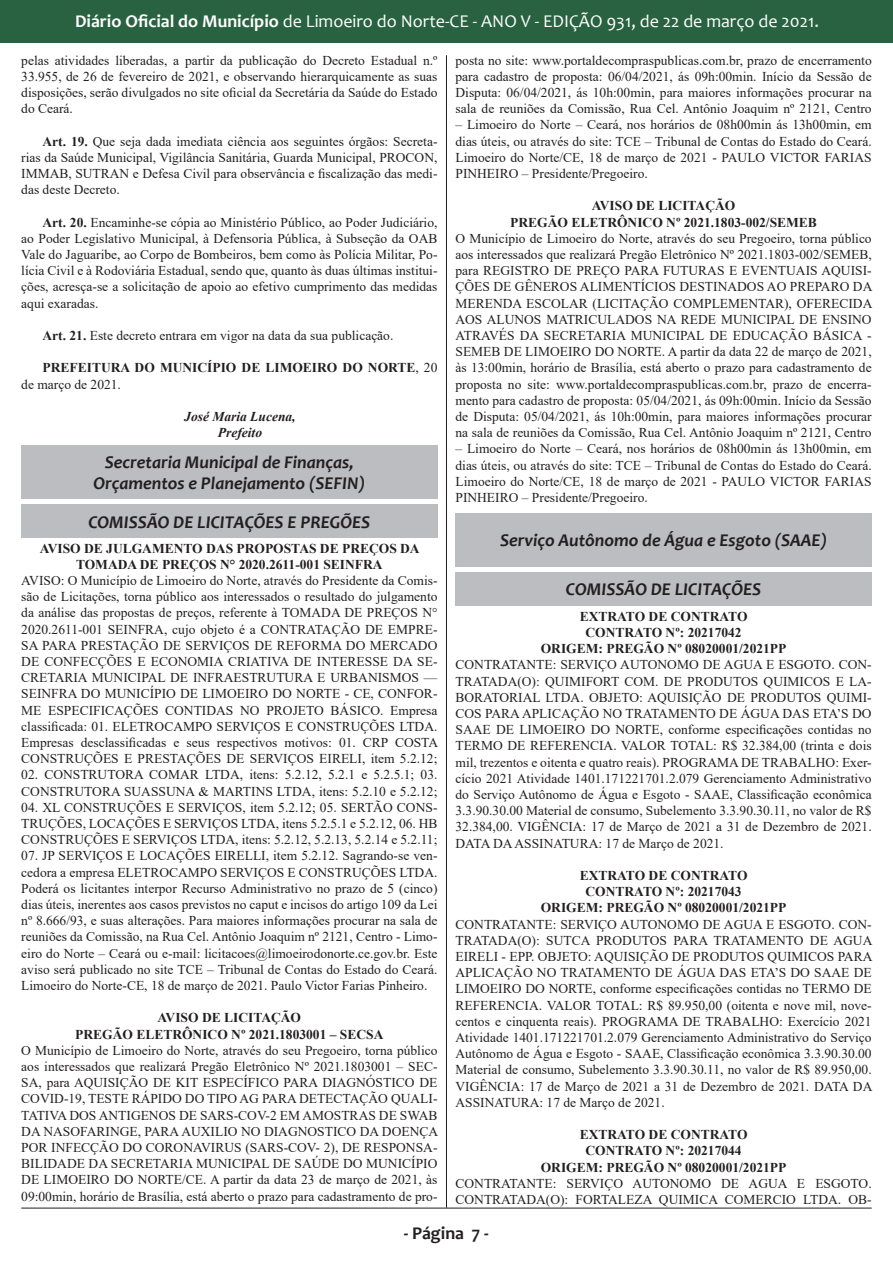
<style>
.page{position:relative;width:893px;height:1263px;background:#fff}
.page>*{position:absolute;margin:0;border:0;box-sizing:border-box;transform-origin:0 0}
.t1{font:italic 700 18px "Candara";color:#231f20}
.t2{font:18px "Candara";color:#fff}
.t3{font:700 18px "Candara";color:#231f20}
.t4{font:13.5px/16.2px "Times New Roman";color:#231f20;text-align:justify}
.t5{font:700 13.5px/16.2px "Times New Roman";color:#231f20}
.t6{font:italic 700 13.5px "Times New Roman";color:#231f20}
.s1{font-weight:700}
.s2{font-weight:400}
</style>
<div class="page">
<div style="left:0;top:0;width:892px;height:42px;background:#286240"></div>
<hr style="left:446px;top:55px;width:1px;height:1153px;background:#231f20">
<hr style="left:21px;top:1208px;width:851px;height:1px;background:#231f20">
<div style="left:21px;top:446px;width:416px;height:53px;background:#bcbdc0"></div>
<div style="left:21px;top:505px;width:416px;height:33px;background:#bcbdc0"></div>
<div style="left:455px;top:513px;width:417px;height:53px;background:#bcbdc0"></div>
<div style="left:455px;top:572px;width:417px;height:33px;background:#bcbdc0"></div>
<h1 class="t2" style="left:75px;top:10px;width:745px"><span class="s1">Diário Oficial do Município</span> de Limoeiro do Norte-CE - ANO V - EDIÇÃO 931, de 22 de março de 2021.</h1>
<p class="t4" style="left:21px;top:52px;width:418px">pelas atividades liberadas, a partir da publicação do Decreto Estadual n.º 33.955, de 26 de fevereiro de 2021, e observando hierarquicamente as suas disposições, serão divulgados no site oficial da Secretária da Saúde do Estado do Ceará.</p>
<p class="t4" style="left:21px;top:133px;width:418px;text-indent:21px"><span class="s1">Art. 19.</span> Que seja dada imediata ciência aos seguintes órgãos: Secreta&shy;rias da Saúde Municipal, Vigilância Sanitária, Guarda Municipal, PROCON, IMMAB, SUTRAN e Defesa Civil para observância e fiscalização das medi&shy;das deste Decreto.</p>
<p class="t4" style="left:21px;top:214px;width:418px;text-indent:21px"><span class="s1">Art. 20.</span> Encaminhe-se cópia ao Ministério Público, ao Poder Judiciário, ao Poder Legislativo Municipal, à Defensoria Pública, à Subseção da OAB Vale do Jaguaribe, ao Corpo de Bombeiros, bem como às Polícia Militar, Po&shy;lícia Civil e à Rodoviária Estadual, sendo que, quanto às duas últimas institui&shy;ções, acresça-se a solicitação de apoio ao efetivo cumprimento das medidas aqui exaradas.</p>
<p class="t4" style="left:43px;top:327px;width:352px"><span class="s1">Art. 21.</span> Este decreto entrara em vigor na data da sua publicação.</p>
<p class="t5" style="left:21px;top:359px;width:418px;text-indent:21px">PREFEITURA DO MUNICÍPIO DE LIMOEIRO DO NORTE<span class="s2">, 20 de março de 2021.</span></p>
<p class="t6" style="left:184px;top:407px;width:113px">José Maria Lucena,</p>
<p class="t6" style="left:218px;top:423px;width:46px">Prefeito</p>
<p class="t1" style="left:105px;top:451px;width:250px">Secretaria Municipal de Finanças,</p>
<p class="t1" style="left:93px;top:472px;width:273px">Orçamentos e Planejamento (SEFIN)</p>
<p class="t1" style="left:88px;top:511px;width:283px">COMISSÃO DE LICITAÇÕES E PREGÕES</p>
<p class="t5" style="left:40px;top:540px;width:381px">AVISO DE JULGAMENTO DAS PROPOSTAS DE PREÇOS DA</p>
<p class="t5" style="left:76px;top:556px;width:308px">TOMADA DE PREÇOS N° 2020.2611-001 SEINFRA</p>
<p class="t4" style="left:21px;top:572px;width:418px">AVISO: O Município de Limoeiro do Norte, através do Presidente da Comis&shy;são de Licitações, torna público aos interessados o resultado do julgamento da análise das propostas de preços, referente à TOMADA DE PREÇOS N° 2020.2611-001 SEINFRA, cujo objeto é a CONTRATAÇÃO DE EMPRE-SA PARA PRESTAÇÃO DE SERVIÇOS DE REFORMA DO MERCADO DE CONFECÇÕES E ECONOMIA CRIATIVA DE INTERESSE DA SE-CRETARIA MUNICIPAL DE INFRAESTRUTURA E URBANISMOS — SEINFRA DO MUNICÍPIO DE LIMOEIRO DO NORTE - CE, CONFOR-ME ESPECIFICAÇÕES CONTIDAS NO PROJETO BÁSICO. Empresa classificada: 01. ELETROCAMPO SERVIÇOS E CONSTRUÇÕES LTDA.<br>Empresas desclassificadas e seus respectivos motivos: 01. CRP COSTA CONSTRUÇÕES E PRESTAÇÕES DE SERVIÇOS EIRELI, item 5.2.12;</p>
<p class="t4" style="left:21px;top:766px;width:418px">02. CONSTRUTORA COMAR LTDA, itens: 5.2.12, 5.2.1 e 5.2.5.1; 03.<br>CONSTRUTORA SUASSUNA &amp; MARTINS LTDA, itens: 5.2.10 e 5.2.12;</p>
<p class="t4" style="left:21px;top:799px;width:418px">04. XL CONSTRUÇÕES E SERVIÇOS, item 5.2.12; 05. SERTÃO CONS-TRUÇÕES, LOCAÇÕES E SERVIÇOS LTDA, itens 5.2.5.1 e 5.2.12, 06. HB CONSTRUÇÕES E SERVIÇOS LTDA, itens: 5.2.12, 5.2.13, 5.2.14 e 5.2.11;</p>
<p class="t4" style="left:21px;top:847px;width:418px">07. JP SERVIÇOS E LOCAÇÕES EIRELLI, item 5.2.12. Sagrando-se ven&shy;cedora a empresa ELETROCAMPO SERVIÇOS E CONSTRUÇÕES LTDA.<br>Poderá os licitantes interpor Recurso Administrativo no prazo de 5 (cinco) dias úteis, inerentes aos casos previstos no caput e incisos do artigo 109 da Lei nº 8.666/93, e suas alterações. Para maiores informações procurar na sala de reuniões da Comissão, na Rua Cel. Antônio Joaquim nº 2121, Centro - Limo&shy;eiro do Norte – Ceará ou e-mail: licitacoes@limoeirodonorte.ce.gov.br. Este aviso será publicado no site TCE – Tribunal de Contas do Estado do Ceará.<br>Limoeiro do Norte-CE, 18 de março de 2021. Paulo Victor Farias Pinheiro.</p>
<p class="t5" style="left:158px;top:1009px;width:145px">AVISO DE LICITAÇÃO</p>
<p class="t5" style="left:75px;top:1026px;width:310px">PREGÃO ELETRÔNICO Nº 2021.1803001 – SECSA</p>
<p class="t4" style="left:21px;top:1042px;width:418px">O Município de Limoeiro do Norte, através do seu Pregoeiro, torna público aos interessados que realizará Pregão Eletrônico Nº 2021.1803001 – SEC-SA, para AQUISIÇÃO DE KIT ESPECÍFICO PARA DIAGNÓSTICO DE COVID-19, TESTE RÁPIDO DO TIPO AG PARA DETECTAÇÃO QUALI-TATIVA DOS ANTIGENOS DE SARS-COV-2 EM AMOSTRAS DE SWAB DA NASOFARINGE, PARA AUXILIO NO DIAGNOSTICO DA DOENÇA POR INFECÇÃO DO CORONAVIRUS (SARS-COV- 2), DE RESPONSA-BILIDADE DA SECRETARIA MUNICIPAL DE SAÚDE DO MUNICÍPIO DE LIMOEIRO DO NORTE/CE. A partir da data 23 de março de 2021, às 09:00min, horário de Brasília, está aberto o prazo para cadastramento de pro-</p>
<p class="t4" style="left:455px;top:52px;width:418px">posta no site: www.portaldecompraspublicas.com.br, prazo de encerramento para cadastro de proposta: 06/04/2021, ás 09h:00min. Início da Sessão de Disputa: 06/04/2021, ás 10h:00min, para maiores informações procurar na sala de reuniões da Comissão, Rua Cel. Antônio Joaquim nº 2121, Centro</p>
<p class="t4" style="left:455px;top:116px;width:418px">– Limoeiro do Norte – Ceará, nos horários de 08h00min ás 13h00min, em dias úteis, ou através do site: TCE – Tribunal de Contas do Estado do Ceará.<br>Limoeiro do Norte/CE, 18 de março de 2021 - PAULO VICTOR FARIAS PINHEIRO – Presidente/Pregoeiro.</p>
<p class="t5" style="left:592px;top:197px;width:145px">AVISO DE LICITAÇÃO</p>
<p class="t5" style="left:510px;top:214px;width:308px">PREGÃO ELETRÔNICO Nº 2021.1803-002/SEMEB</p>
<p class="t4" style="left:455px;top:230px;width:418px">O Município de Limoeiro do Norte, através do seu Pregoeiro, torna público aos interessados que realizará Pregão Eletrônico Nº 2021.1803-002/SEMEB, para REGISTRO DE PREÇO PARA FUTURAS E EVENTUAIS AQUISI-ÇÕES DE GÊNEROS ALIMENTÍCIOS DESTINADOS AO PREPARO DA MERENDA ESCOLAR (LICITAÇÃO COMPLEMENTAR), OFERECIDA AOS ALUNOS MATRICULADOS NA REDE MUNICIPAL DE ENSINO ATRAVÉS DA SECRETARIA MUNICIPAL DE EDUCAÇÃO BÁSICA - SEMEB DE LIMOEIRO DO NORTE. A partir da data 22 de março de 2021, às 13:00min, horário de Brasília, está aberto o prazo para cadastramento de proposta no site: www.portaldecompraspublicas.com.br, prazo de encerra&shy;mento para cadastro de proposta: 05/04/2021, ás 09h:00min. Início da Sessão de Disputa: 05/04/2021, ás 10h:00min, para maiores informações procurar na sala de reuniões da Comissão, Rua Cel. Antônio Joaquim nº 2121, Centro</p>
<p class="t4" style="left:455px;top:440px;width:418px">– Limoeiro do Norte – Ceará, nos horários de 08h00min ás 13h00min, em dias úteis, ou através do site: TCE – Tribunal de Contas do Estado do Ceará.<br>Limoeiro do Norte/CE, 18 de março de 2021 - PAULO VICTOR FARIAS PINHEIRO – Presidente/Pregoeiro.</p>
<p class="t1" style="left:500px;top:529px;width:328px">Serviço Autônomo de Água e Esgoto (SAAE)</p>
<p class="t1" style="left:566px;top:578px;width:197px">COMISSÃO DE LICITAÇÕES</p>
<p class="t5" style="left:580px;top:608px;width:169px">EXTRATO DE CONTRATO</p>
<p class="t5" style="left:585px;top:624px;width:158px">CONTRATO Nº: 20217042</p>
<p class="t5" style="left:541px;top:640px;width:247px">ORIGEM: PREGÃO Nº 08020001/2021PP</p>
<p class="t4" style="left:455px;top:656px;width:418px">CONTRATANTE: SERVIÇO AUTONOMO DE AGUA E ESGOTO. CON-TRATADA(O): QUIMIFORT COM. DE PRODUTOS QUIMICOS E LA-BORATORIAL LTDA. OBJETO: AQUISIÇÃO DE PRODUTOS QUIMI-COS PARA APLICAÇÃO NO TRATAMENTO DE ÁGUA DAS ETA’S DO SAAE DE LIMOEIRO DO NORTE, conforme especificações contidas no TERMO DE REFERENCIA. VALOR TOTAL: R$ 32.384,00 (trinta e dois mil, trezentos e oitenta e quatro reais). PROGRAMA DE TRABALHO: Exer&shy;cício 2021 Atividade 1401.171221701.2.079 Gerenciamento Administrativo do Serviço Autônomo de Água e Esgoto - SAAE, Classificação econômica 3.3.90.30.00 Material de consumo, Subelemento 3.3.90.30.11, no valor de R$ 32.384,00. VIGÊNCIA: 17 de Março de 2021 a 31 de Dezembro de 2021.<br>DATA DA ASSINATURA: 17 de Março de 2021.</p>
<p class="t5" style="left:580px;top:867px;width:169px">EXTRATO DE CONTRATO</p>
<p class="t5" style="left:585px;top:883px;width:158px">CONTRATO Nº: 20217043</p>
<p class="t5" style="left:541px;top:899px;width:247px">ORIGEM: PREGÃO Nº 08020001/2021PP</p>
<p class="t4" style="left:455px;top:915px;width:418px">CONTRATANTE: SERVIÇO AUTONOMO DE AGUA E ESGOTO. CON-TRATADA(O): SUTCA PRODUTOS PARA TRATAMENTO DE AGUA EIRELI - EPP. OBJETO: AQUISIÇÃO DE PRODUTOS QUIMICOS PARA APLICAÇÃO NO TRATAMENTO DE ÁGUA DAS ETA’S DO SAAE DE LIMOEIRO DO NORTE, conforme especificações contidas no TERMO DE REFERENCIA. VALOR TOTAL: R$ 89.950,00 (oitenta e nove mil, nove&shy;centos e cinquenta reais). PROGRAMA DE TRABALHO: Exercício 2021<br>Atividade 1401.171221701.2.079 Gerenciamento Administrativo do Serviço Autônomo de Água e Esgoto - SAAE, Classificação econômica 3.3.90.30.00<br>Material de consumo, Subelemento 3.3.90.30.11, no valor de R$ 89.950,00.<br>VIGÊNCIA: 17 de Março de 2021 a 31 de Dezembro de 2021. DATA DA ASSINATURA: 17 de Março de 2021.</p>
<p class="t5" style="left:580px;top:1126px;width:169px">EXTRATO DE CONTRATO</p>
<p class="t5" style="left:585px;top:1142px;width:158px">CONTRATO Nº: 20217044</p>
<p class="t5" style="left:541px;top:1158px;width:247px">ORIGEM: PREGÃO Nº 08020001/2021PP</p>
<p class="t4" style="left:455px;top:1175px;width:418px">CONTRATANTE: SERVIÇO AUTONOMO DE AGUA E ESGOTO.<br>CONTRATADA(O): FORTALEZA QUIMICA COMERCIO LTDA. OB-</p>
<h1 class="t3" style="left:404px;top:1222px;width:87px">- Página 7 -</h1>
</div>
